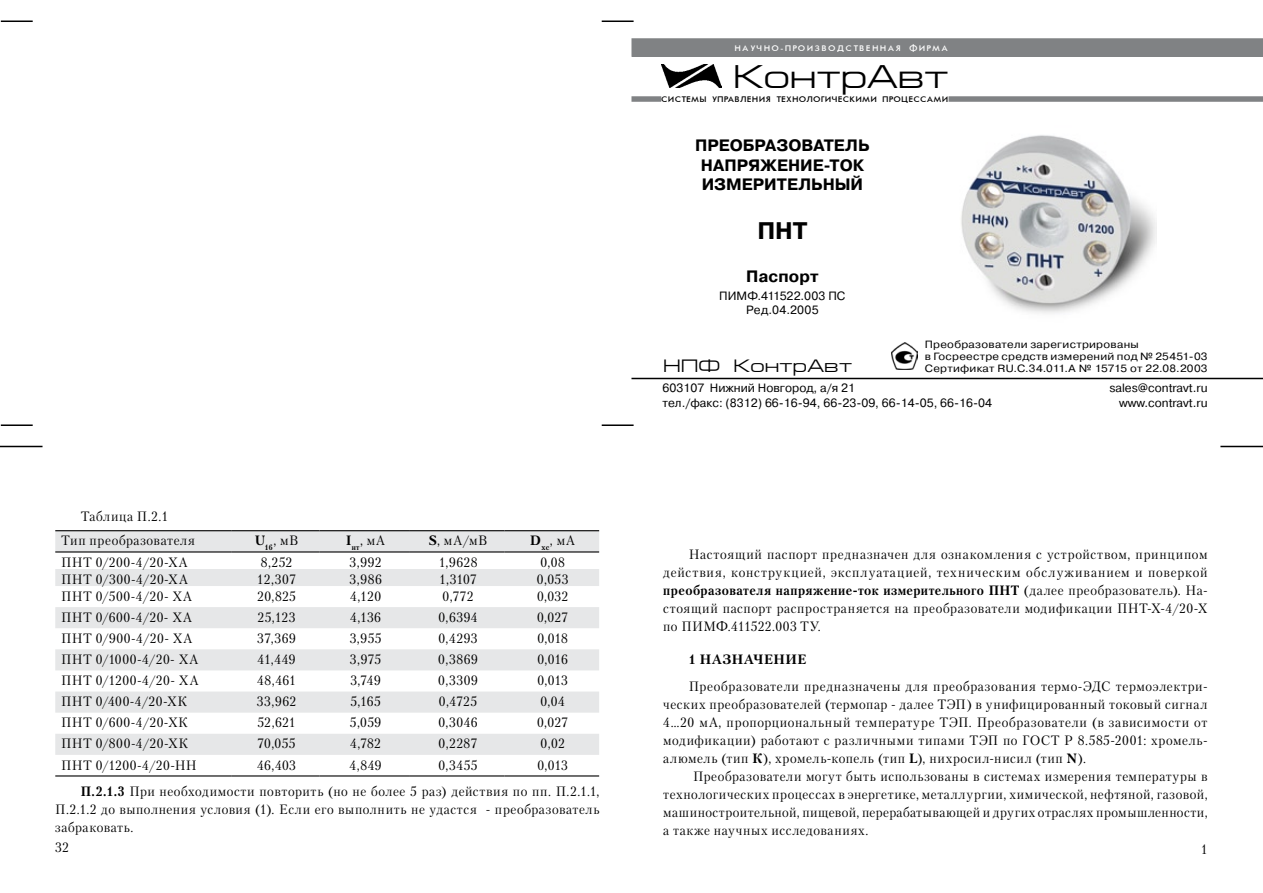
<style>
.page{position:relative;width:1263px;height:893px;background:#fff}
.page>*{position:absolute;margin:0;border:0;box-sizing:border-box;transform-origin:0 0}
.t1{font:33px "Europe Ext";color:#000;scale:1.1 1}
.t2{font:700 24px "Pragmatica C";color:#000}
.t3{font:18px "Europe Ext";letter-spacing:.01em;color:#000;scale:1.1 1}
.t4{font:700 16.5px/19.8px "Pragmatica C";letter-spacing:-.005em;color:#000;text-align:center}
.t5{font:13.5px/18px "Petersburg C";letter-spacing:.04em;color:#000;text-align:justify;scale:.95 1}
.t6{font:700 13.5px "Petersburg C";letter-spacing:.05em;color:#000}
.t7{font:12px/14.4px "Pragmatica C";color:#000}
.t8{font:10.5px/12px "Pragmatica C";letter-spacing:.025em;color:#000;scale:1.1 1}
.t9{font:9px "Futura";letter-spacing:.045em;color:#000;scale:1.1 1}
.t10{font:9px "Futura";letter-spacing:.15em;color:#fff;scale:1.1 1}
.s1{font-weight:700}
</style>
<div class="page">
<img style="left:961px;top:135px;width:196px;height:179px">
<hr style="left:1px;top:21px;width:32px;height:1px;background:#000">
<hr style="left:0;top:446px;width:43px;height:1px;background:#000">
<hr style="left:602px;top:21px;width:32px;height:1px;background:#000">
<hr style="left:1220px;top:446px;width:43px;height:1px;background:#000">
<hr style="left:1px;top:424px;width:32px;height:2px;background:#000">
<hr style="left:602px;top:424px;width:32px;height:2px;background:#000">
<div style="left:631px;top:38px;width:632px;height:19px;background:#808284"></div>
<img style="left:661px;top:64px;width:60px;height:24px">
<div style="left:631px;top:96px;width:30px;height:6px;border:2px solid #808284"></div>
<hr style="left:631px;top:378px;width:632px;height:1px;background:#000">
<img style="left:892px;top:343px;width:26px;height:26px">
<svg style="left:948px;top:96px;width:315px;height:6px;background:#8a8c8e"></svg>
<svg style="left:55px;top:531px;width:544px;height:224px;fill:#e6e7e8"></svg>
<hr style="left:55px;top:530px;width:177px;height:1px;background:#000">
<hr style="left:232px;top:530px;width:88px;height:1px;background:#000">
<hr style="left:320px;top:530px;width:90px;height:1px;background:#000">
<hr style="left:410px;top:530px;width:94px;height:1px;background:#000">
<hr style="left:504px;top:530px;width:95px;height:1px;background:#000">
<hr style="left:55px;top:551px;width:177px;height:2px;background:#000">
<hr style="left:232px;top:551px;width:88px;height:2px;background:#000">
<hr style="left:320px;top:551px;width:90px;height:2px;background:#000">
<hr style="left:410px;top:551px;width:94px;height:2px;background:#000">
<hr style="left:504px;top:551px;width:95px;height:2px;background:#000">
<hr style="left:55px;top:775px;width:177px;height:1px;background:#000">
<hr style="left:232px;top:775px;width:88px;height:1px;background:#000">
<hr style="left:320px;top:775px;width:90px;height:1px;background:#000">
<hr style="left:410px;top:775px;width:94px;height:1px;background:#000">
<hr style="left:504px;top:775px;width:95px;height:1px;background:#000">
<p class="t5" style="left:61px;top:503px;width:142px;line-height:24.8px;text-align:center">Таблица П.2.1<br>Тип преобразователя</p>
<p class="t5" style="left:255px;top:532px;width:47px"><span class="s1">U</span><sub>16</sub>, мВ</p>
<p class="t5" style="left:346px;top:532px;width:43px"><span class="s1">I</span><sub>нт</sub>, мА</p>
<p class="t5" style="left:429px;top:532px;width:63px"><span class="s1">S</span>, мА/мВ</p>
<p class="t5" style="left:530px;top:532px;width:49px"><span class="s1">D</span><sub>xc</sub>, мА</p>
<p class="t5" style="left:61px;top:553px;width:135px">ПНТ 0/200-4/20-ХА</p>
<p class="t5" style="left:261px;top:553px;width:35px">8,252</p>
<p class="t5" style="left:350px;top:553px;width:35px">3,992</p>
<p class="t5" style="left:439px;top:553px;width:42px">1,9628</p>
<p class="t5" style="left:540px;top:553px;width:27px">0,08</p>
<p class="t5" style="left:61px;top:570px;width:135px">ПНТ 0/300-4/20-ХА</p>
<p class="t5" style="left:257px;top:570px;width:43px">12,307</p>
<p class="t5" style="left:349px;top:570px;width:35px">3,986</p>
<p class="t5" style="left:439px;top:570px;width:41px">1,3107</p>
<p class="t5" style="left:537px;top:570px;width:35px">0,053</p>
<p class="t5" style="left:61px;top:587px;width:139px">ПНТ 0/500-4/20- ХА</p>
<p class="t5" style="left:257px;top:587px;width:42px">20,825</p>
<p class="t5" style="left:350px;top:587px;width:34px">4,120</p>
<p class="t5" style="left:443px;top:587px;width:34px">0,772</p>
<p class="t5" style="left:537px;top:587px;width:34px">0,032</p>
<p class="t5" style="left:61px;top:608px;width:139px">ПНТ 0/600-4/20- ХА</p>
<p class="t5" style="left:258px;top:608px;width:41px">25,123</p>
<p class="t5" style="left:350px;top:608px;width:34px">4,136</p>
<p class="t5" style="left:438px;top:608px;width:43px">0,6394</p>
<p class="t5" style="left:537px;top:608px;width:34px">0,027</p>
<p class="t5" style="left:61px;top:629px;width:140px">ПНТ 0/900-4/20- ХА</p>
<p class="t5" style="left:257px;top:629px;width:42px">37,369</p>
<p class="t5" style="left:350px;top:629px;width:35px">3,955</p>
<p class="t5" style="left:438px;top:629px;width:43px">0,4293</p>
<p class="t5" style="left:537px;top:629px;width:34px">0,018</p>
<p class="t5" style="left:61px;top:650px;width:146px">ПНТ 0/1000-4/20- ХА</p>
<p class="t5" style="left:257px;top:650px;width:42px">41,449</p>
<p class="t5" style="left:350px;top:650px;width:35px">3,975</p>
<p class="t5" style="left:438px;top:650px;width:43px">0,3869</p>
<p class="t5" style="left:537px;top:650px;width:34px">0,016</p>
<p class="t5" style="left:61px;top:671px;width:146px">ПНТ 0/1200-4/20- ХА</p>
<p class="t5" style="left:257px;top:671px;width:42px">48,461</p>
<p class="t5" style="left:350px;top:671px;width:34px">3,749</p>
<p class="t5" style="left:438px;top:671px;width:43px">0,3309</p>
<p class="t5" style="left:537px;top:671px;width:34px">0,013</p>
<p class="t5" style="left:61px;top:692px;width:134px">ПНТ 0/400-4/20-ХК</p>
<p class="t5" style="left:257px;top:692px;width:43px">33,962</p>
<p class="t5" style="left:350px;top:692px;width:34px">5,165</p>
<p class="t5" style="left:439px;top:692px;width:42px">0,4725</p>
<p class="t5" style="left:540px;top:692px;width:27px">0,04</p>
<p class="t5" style="left:61px;top:713px;width:135px">ПНТ 0/600-4/20-ХК</p>
<p class="t5" style="left:257px;top:713px;width:42px">52,621</p>
<p class="t5" style="left:350px;top:713px;width:35px">5,059</p>
<p class="t5" style="left:438px;top:713px;width:43px">0,3046</p>
<p class="t5" style="left:537px;top:713px;width:34px">0,027</p>
<p class="t5" style="left:61px;top:735px;width:135px">ПНТ 0/800-4/20-ХК</p>
<p class="t5" style="left:257px;top:735px;width:42px">70,055</p>
<p class="t5" style="left:350px;top:735px;width:34px">4,782</p>
<p class="t5" style="left:439px;top:735px;width:42px">0,2287</p>
<p class="t5" style="left:541px;top:735px;width:27px">0,02</p>
<p class="t5" style="left:61px;top:756px;width:144px">ПНТ 0/1200-4/20-НН</p>
<p class="t5" style="left:257px;top:756px;width:43px">46,403</p>
<p class="t5" style="left:349px;top:756px;width:35px">4,849</p>
<p class="t5" style="left:438px;top:756px;width:43px">0,3455</p>
<p class="t5" style="left:81px;top:751px;width:547px;line-height:26.5px;text-indent:456px">0,013<br><span class="s1">П.2.1.3</span> При необходимости повторить (но не более 5 раз) действия по пп. П.2.1.1,</p>
<p class="t5" style="left:55px;top:800px;width:574px">П.2.1.2 до выполнения условия (1). Если его выполнить не удастся - преобразователь забраковать.</p>
<p class="t5" style="left:55px;top:838px;width:16px">32</p>
<p class="t10" style="left:734px;top:44px;width:195px">Научно-производственная фирма</p>
<h1 class="t1" style="left:734px;top:58px;width:197px">КонтрАвт</h1>
<p class="t9" style="left:661px;top:95px;width:7px">СИСТЕМ</p>
<p class="t9" style="left:699px;top:95px;width:18px">Ы УПРАВ</p>
<p class="t9" style="left:740px;top:95px;width:23px">ЛЕНИЯ</p>
<p class="t9" style="left:776px;top:95px;width:51px">ТЕХНОЛОГИЧЕС</p>
<p class="t9" style="left:849px;top:95px;width:13px">КИМИ</p>
<p class="t9" style="left:882px;top:95px;width:7px">ПРО</p>
<p class="t9" style="left:901px;top:95px;width:14px">ЦЕССАМИ</p>
<p class="t4" style="left:695px;top:135px;width:176px">ПРЕОБРАЗОВАТЕЛЬ<br>НАПРЯЖЕНИЕ-ТОК<br>ИЗМЕРИТЕЛЬНЫЙ</p>
<h2 class="t2" style="left:757px;top:217px;width:52px">ПНТ</h2>
<p class="t4" style="left:746px;top:266px;width:74px">Паспорт</p>
<p class="t7" style="left:719px;top:289px;width:128px;line-height:13.5px;text-align:center">ПИМФ.411522.003 ПС<br>Ред.04.2005</p>
<h3 class="t3" style="left:663px;top:356px;width:173px">НПФ КонтрАвт</h3>
<p class="t8" style="left:925px;top:339px;width:258px">Преобразователи зарегистрированы<br>в Госреестре средств измерений под № 25451-03<br>Сертификат RU.C.34.011.A № 15715 от 22.08.2003</p>
<p class="t7" style="left:662px;top:381px;width:331px">603107 Нижний Новгород, а/я 21<br>тел./факс: (8312) 66-16-94, 66-23-09, 66-14-05, 66-16-04</p>
<p class="t7" style="left:1109px;top:381px;width:100px;text-align:right">sales@contravt.ru www.contravt.ru</p>
<p class="t5" style="left:663px;top:545px;width:574px;text-indent:26px">Настоящий паспорт предназначен для ознакомления с устройством, принципом действия, конструкцией, эксплуатацией, техническим обслуживанием и поверкой <span class="s1">преобразователя напряжение-ток измерительного ПНТ</span> (далее преобразователь). На&shy;стоящий паспорт распространяется на преобразователи модификации ПНТ-Х-4/20-Х по ПИМФ.411522.003 ТУ.</p>
<p class="t6" style="left:689px;top:651px;width:119px">1 НАЗНАЧЕНИЕ</p>
<p class="t5" style="left:663px;top:677px;width:574px;text-indent:26px">Преобразователи предназначены для преобразования термо-ЭДС термоэлектри&shy;ческих преобразователей (термопар - далее ТЭП) в унифицированный токовый сигнал 4…20 мА, пропорциональный температуре ТЭП. Преобразователи (в зависимости от модификации) работают с различными типами ТЭП по ГОСТ Р 8.585-2001: хромель&shy;алюмель (тип <span class="s1">К</span>), хромель-копель (тип <span class="s1">L</span>), нихросил-нисил (тип <span class="s1">N</span>).</p>
<p class="t5" style="left:693px;top:767px;width:543px">Преобразователи могут быть использованы в системах измерения температуры в</p>
<p class="t5" style="left:663px;top:785px;width:574px">технологических процессах в энергетике, металлургии, химической, нефтяной, газовой,</p>
<p class="t5" style="left:663px;top:803px;width:574px">машиностроительной, пищевой, перерабатывающей и других отраслях промышленности,</p>
<p class="t5" style="left:663px;top:821px;width:217px">а также научных исследованиях.</p>
<p class="t5" style="left:1201px;top:840px;width:9px">1</p>
</div>
